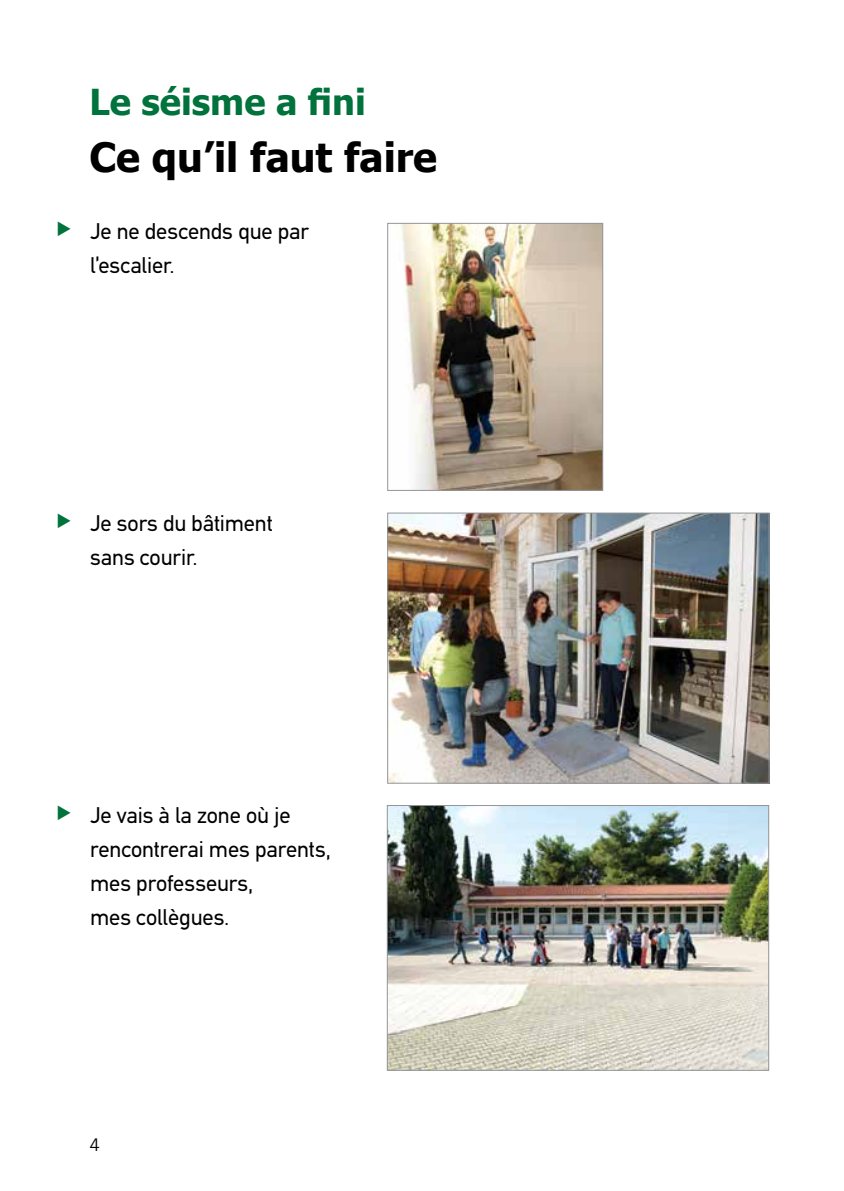
<style>
.page{position:relative;width:844px;height:1191px;background:#fff}
.page>*{position:absolute;margin:0;border:0;box-sizing:border-box;transform-origin:0 0}
.t1{font:700 40.25px "Tahoma";color:#000}
.t2{font:700 35.7px "Tahoma";color:#00723b}
.t3{font:22.75px/34.1px "PF Din Text";letter-spacing:-.005em;color:#000}
.t4{font:17.5px "News Gothic BT";color:#000}
</style>
<div class="page">
<img style="left:389px;top:514px;width:378px;height:267px">
<div style="left:387px;top:512px;width:382px;height:271px;border:1px solid #939598"></div>
<img style="left:400px;top:225px;width:201px;height:264px">
<div style="left:387px;top:223px;width:216px;height:268px;border:1px solid #939598"></div>
<img style="left:389px;top:807px;width:378px;height:261px">
<div style="left:387px;top:805px;width:382px;height:265px;border:1px solid #939598"></div>
<h2 class="t2" style="left:89px;top:77px;width:278px">Le séisme a fini</h2>
<h1 class="t1" style="left:89px;top:129px;width:349px">Ce qu’il faut faire</h1>
<p class="t3" style="left:90px;top:214px;width:220px">Je ne descends que par l’escalier.</p>
<p class="t3" style="left:90px;top:506px;width:184px">Je sors du bâtiment sans courir.</p>
<p class="t3" style="left:90px;top:797px;width:242px">Je vais à la zone où je rencontrerai mes parents, mes professeurs,<br>mes collègues.</p>
<p class="t4" style="left:89px;top:1134px;width:12px">4</p>
</div>
